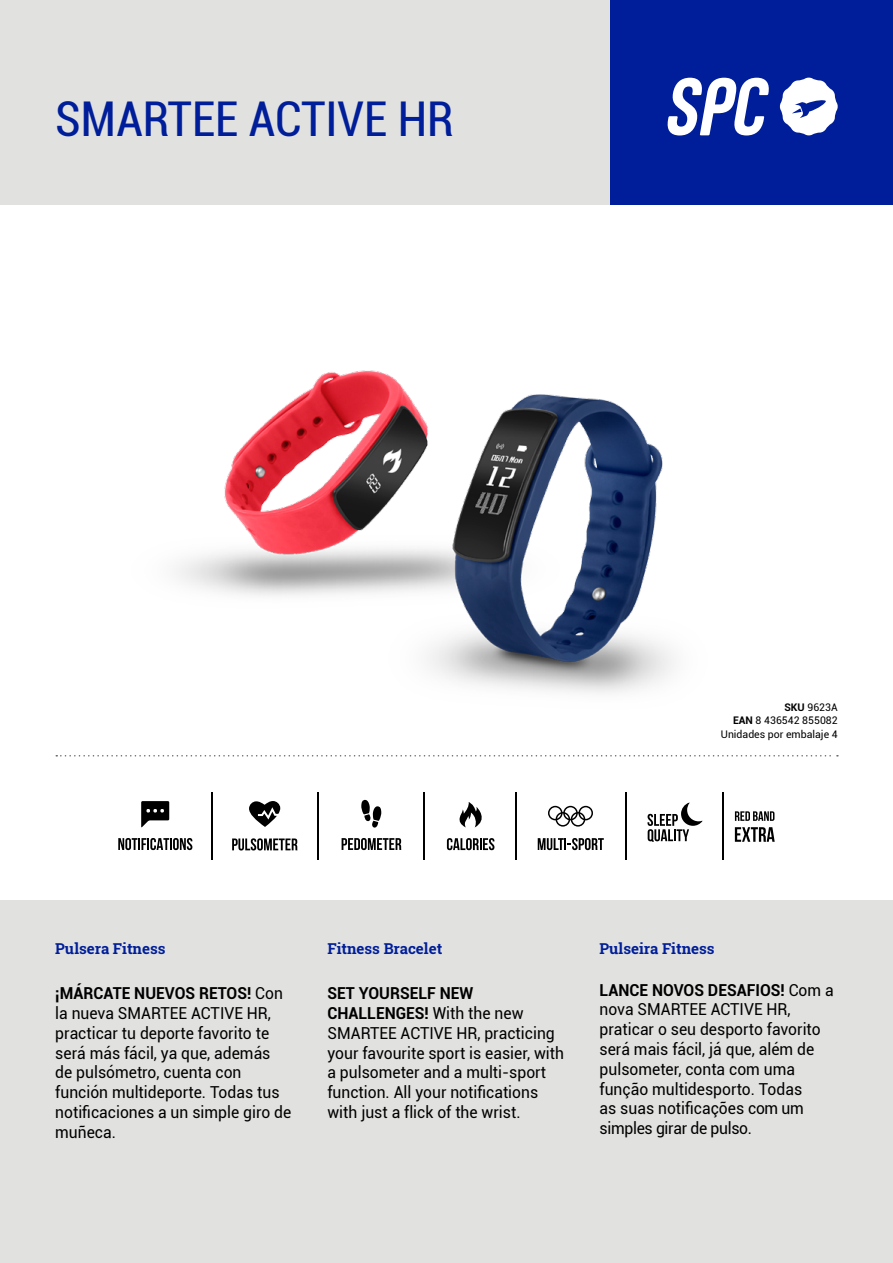
<style>
.page{position:relative;width:893px;height:1263px;background:#fff}
.page>*{position:absolute;margin:0;border:0;box-sizing:border-box;transform-origin:0 0}
.t1{font:condensed 48px "Roboto";color:#001e99}
.t2{font:16.5px/19.8px "Roboto";color:#000;scale:.95 1}
.t3{font:700 15px "Roboto Slab";color:#001e99}
.t4{font:10.5px/13.5px "Roboto";color:#000;text-align:right}
.s1{font-weight:700}
</style>
<div class="page">
<div style="left:609px;top:0;width:284px;height:204px;background:#001e99"></div>
<div style="left:0;top:0;width:609px;height:204px;background:#e1e2e0"></div>
<svg style="left:667px;top:78px;width:102px;height:57px"></svg>
<svg style="left:780px;top:77px;width:58px;height:59px"></svg>
<div style="left:0;top:900px;width:893px;height:363px;background:#e1e2e0"></div>
<svg style="left:56px;top:755px;width:782px;height:1px"></svg>
<hr style="left:211px;top:792px;width:2px;height:67px;background:#000">
<hr style="left:625px;top:792px;width:2px;height:67px;background:#000">
<hr style="left:317px;top:792px;width:2px;height:67px;background:#000">
<hr style="left:423px;top:792px;width:2px;height:67px;background:#000">
<hr style="left:515px;top:792px;width:2px;height:67px;background:#000">
<hr style="left:722px;top:792px;width:2px;height:67px;background:#000">
<svg style="left:118px;top:838px;width:74px;height:12px"></svg>
<svg style="left:141px;top:801px;width:28px;height:26px"></svg>
<svg style="left:647px;top:802px;width:55px;height:40px"></svg>
<svg style="left:361px;top:799px;width:20px;height:29px"></svg>
<svg style="left:342px;top:838px;width:59px;height:12px"></svg>
<svg style="left:447px;top:838px;width:47px;height:12px"></svg>
<svg style="left:459px;top:802px;width:23px;height:25px"></svg>
<svg style="left:548px;top:806px;width:45px;height:21px"></svg>
<svg style="left:538px;top:838px;width:66px;height:12px"></svg>
<svg style="left:735px;top:811px;width:39px;height:10px"></svg>
<svg style="left:735px;top:827px;width:40px;height:15px"></svg>
<svg style="left:232px;top:838px;width:65px;height:12px"></svg>
<svg style="left:249px;top:801px;width:31px;height:26px"></svg>
<img style="left:176px;top:370px;width:498px;height:323px">
<h1 class="t1" style="left:55px;top:85px;width:400px">SMARTEE ACTIVE HR</h1>
<p class="t4" style="left:721px;top:700px;width:118px"><span class="s1">SKU</span> 9623A<br><span class="s1">EAN</span> 8 436542 855082<br>Unidades por embalaje 4</p>
<p class="t3" style="left:55px;top:938px;width:112px">Pulsera Fitness</p>
<p class="t2" style="left:55px;top:983px;width:250px"><span class="s1">¡MÁRCATE NUEVOS RETOS!</span> Con la nueva SMARTEE ACTIVE HR, practicar tu deporte favorito te será más fácil, ya que, además de pulsómetro, cuenta con función multideporte. Todas tus notificaciones a un simple giro de muñeca.</p>
<p class="t3" style="left:327px;top:938px;width:116px">Fitness Bracelet</p>
<p class="t2" style="left:327px;top:983px;width:251px"><span class="s1">SET YOURSELF NEW<br>CHALLENGES!</span> With the new<br>SMARTEE ACTIVE HR, practicing your favourite sport is easier, with a pulsometer and a multi-sport function. All your notifications with just a flick of the wrist.</p>
<p class="t3" style="left:600px;top:938px;width:117px">Pulseira Fitness</p>
<p class="t2" style="left:600px;top:979px;width:248px"><span class="s1">LANCE NOVOS DESAFIOS!</span> Com a nova SMARTEE ACTIVE HR, praticar o seu desporto favorito será mais fácil, já que, além de pulsometer, conta com uma função multidesporto. Todas<br>as suas notificações com um simples girar de pulso.</p>
</div>
